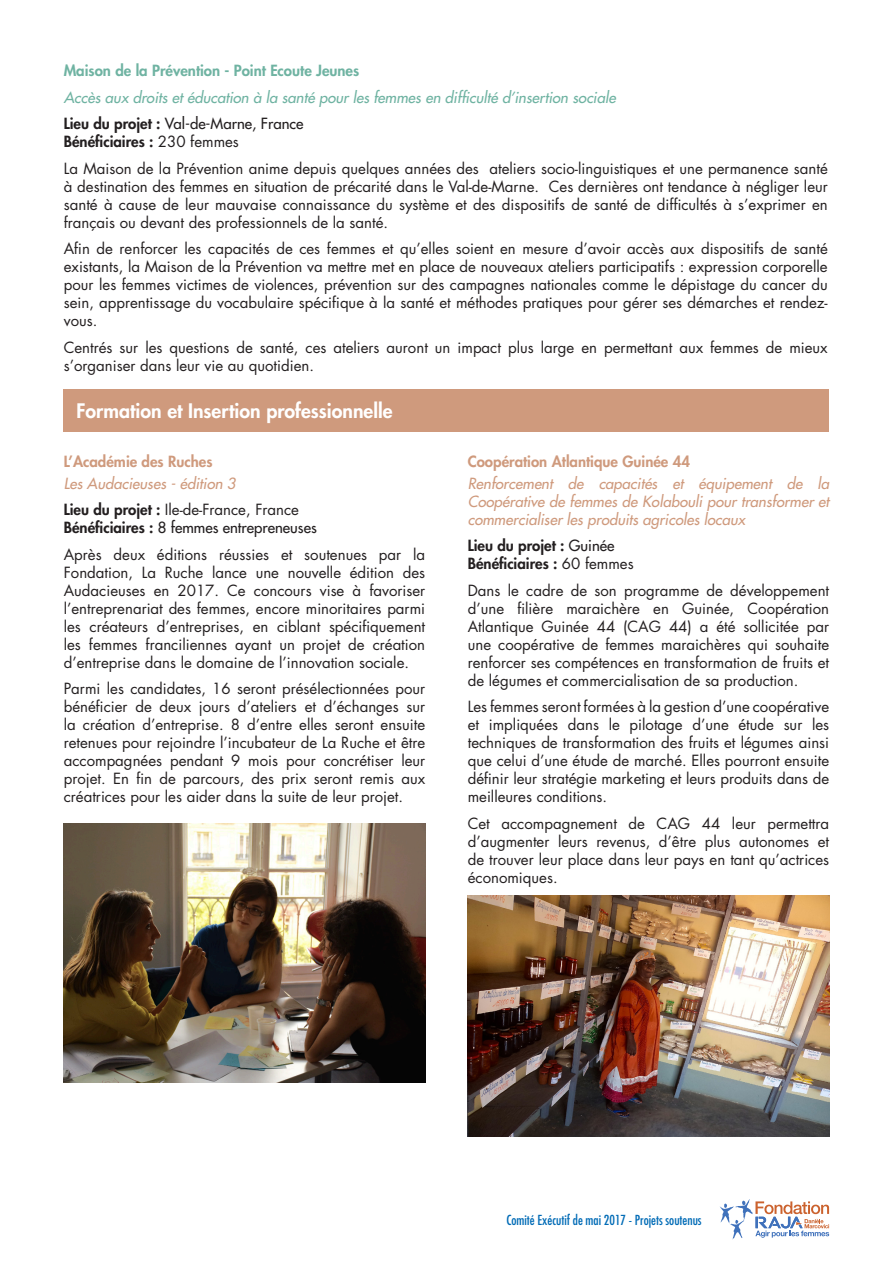
<style>
.page{position:relative;width:893px;height:1263px;background:#fff}
.page>*{position:absolute;margin:0;border:0;box-sizing:border-box;transform-origin:0 0}
.Axe{font:800 19.5px "Futura Std";color:#fff}
.Texte_parapgraphe{font:15px/18px "Futura Std";color:#231f20;text-align:justify}
.Titre_projet{font:italic 500 15px/18px "Futura Std";color:#cf9a7d;text-align:justify}
.Titre_projet-2{font:italic 500 15px "Futura Std";color:#6fb3a2}
.Lieu_nb_bénéficiaire{font:500 15px "Futura Std";color:#231f20}
.Lieu_nb_bénéficiaire-2{font:800 15px "Futura Std";color:#231f20}
.Nom_asso{font:800 15px "Futura Std";color:#cf9a7d}
.Nom_asso-2{font:800 15px "Futura Std";color:#6fb3a2}
.Lieu_nb_bénéficiaire-3{font:15px "Futura Std";color:#231f20}
.t1{font:condensed 13.5px "Futura Std";color:#006bb6}
.s1{font-weight:800}
.s2{font-weight:400}
.s3{font-weight:500}
</style>
<div class="page">
<div style="left:64px;top:389px;width:765px;height:43px;background:#cf9a7d"></div>
<img style="left:64px;top:824px;width:361px;height:259px">
<img style="left:468px;top:895px;width:361px;height:241px">
<svg style="left:720px;top:1199px;width:109px;height:41px"></svg>
<p class="Nom_asso-2" style="left:64px;top:61px;width:297px">Maison de la Prévention - Point Ecoute Jeunes</p>
<p class="Titre_projet-2" style="left:64px;top:88px;width:553px">Accès aux droits et éducation à la santé pour les femmes en difficulté d’insertion sociale</p>
<p class="Lieu_nb_bénéficiaire" style="left:64px;top:114px;width:241px"><span class="s1">Lieu du projet :</span> Val-de-Marne, France</p>
<p class="Lieu_nb_bénéficiaire-2" style="left:64px;top:132px;width:177px">Bénéficiaires : <span class="s2">230 femmes</span></p>
<p class="Texte_parapgraphe" style="left:64px;top:159px;width:766px">La Maison de la Prévention anime depuis quelques années des ateliers socio-linguistiques et une permanence santé à destination des femmes en situation de précarité dans le Val-de-Marne. Ces dernières ont tendance à négliger leur santé à cause de leur mauvaise connaissance du système et des dispositifs de santé de difficultés à s’exprimer en français ou devant des professionnels de la santé.</p>
<p class="Texte_parapgraphe" style="left:64px;top:240px;width:766px">Afin de renforcer les capacités de ces femmes et qu’elles soient en mesure d’avoir accès aux dispositifs de santé existants, la Maison de la Prévention va mettre met en place de nouveaux ateliers participatifs : expression corporelle pour les femmes victimes de violences, prévention sur des campagnes nationales comme le dépistage du cancer du sein, apprentissage du vocabulaire spécifique à la santé et méthodes pratiques pour gérer ses démarches et rendez&shy;vous.</p>
<p class="Texte_parapgraphe" style="left:64px;top:338px;width:765px">Centrés sur les questions de santé, ces ateliers auront un impact plus large en permettant aux femmes de mieux s’organiser dans leur vie au quotidien.</p>
<p class="Axe" style="left:77px;top:398px;width:317px">Formation et Insertion professionnelle</p>
<p class="Nom_asso" style="left:468px;top:451px;width:224px">Coopération Atlantique Guinée 44</p>
<p class="Titre_projet" style="left:468px;top:475px;width:363px">Renforcement de capacités et équipement de la Coopérative de femmes de Kolabouli pour transformer et commercialiser les produits agricoles locaux</p>
<p class="Lieu_nb_bénéficiaire-2" style="left:468px;top:536px;width:148px">Lieu du projet : <span class="s3">Guinée</span></p>
<p class="Lieu_nb_bénéficiaire-2" style="left:468px;top:554px;width:167px">Bénéficiaires : <span class="s2">60 femmes</span></p>
<p class="Texte_parapgraphe" style="left:468px;top:581px;width:363px">Dans le cadre de son programme de développement d’une filière maraichère en Guinée, Coopération Atlantique Guinée 44 (CAG 44) a été sollicitée par une coopérative de femmes maraichères qui souhaite renforcer ses compétences en transformation de fruits et de légumes et commercialisation de sa production.</p>
<p class="Texte_parapgraphe" style="left:468px;top:698px;width:363px">Les femmes seront formées à la gestion d’une coopérative et impliquées dans le pilotage d’une étude sur les techniques de transformation des fruits et légumes ainsi que celui d’une étude de marché. Elles pourront ensuite définir leur stratégie marketing et leurs produits dans de meilleures conditions.</p>
<p class="Texte_parapgraphe" style="left:468px;top:814px;width:363px">Cet accompagnement de CAG 44 leur permettra d’augmenter leurs revenus, d’être plus autonomes et de trouver leur place dans leur pays en tant qu’actrices économiques.</p>
<p class="Nom_asso" style="left:64px;top:451px;width:150px">L’Académie des Ruches</p>
<p class="Titre_projet" style="left:64px;top:475px;width:173px">Les Audacieuses - édition 3</p>
<p class="Lieu_nb_bénéficiaire-3" style="left:64px;top:500px;width:237px"><span class="s1">Lieu du projet :</span> Ile-de-France, France</p>
<p class="Lieu_nb_bénéficiaire" style="left:64px;top:518px;width:254px"><span class="s1">Bénéficiaires :</span> 8 femmes entrepreneuses</p>
<p class="Texte_parapgraphe" style="left:64px;top:545px;width:363px">Après deux éditions réussies et soutenues par la Fondation, La Ruche lance une nouvelle édition des Audacieuses en 2017. Ce concours vise à favoriser l’entreprenariat des femmes, encore minoritaires parmi les créateurs d’entreprises, en ciblant spécifiquement les femmes franciliennes ayant un projet de création d’entreprise dans le domaine de l’innovation sociale.</p>
<p class="Texte_parapgraphe" style="left:64px;top:680px;width:363px">Parmi les candidates, 16 seront présélectionnées pour bénéficier de deux jours d’ateliers et d’échanges sur la création d’entreprise. 8 d’entre elles seront ensuite retenues pour rejoindre l’incubateur de La Ruche et être accompagnées pendant 9 mois pour concrétiser leur projet. En fin de parcours, des prix seront remis aux créatrices pour les aider dans la suite de leur projet.</p>
<p class="t1" style="left:506px;top:1212px;width:197px">Comité Exécutif de mai 2017 - Projets soutenus</p>
</div>
